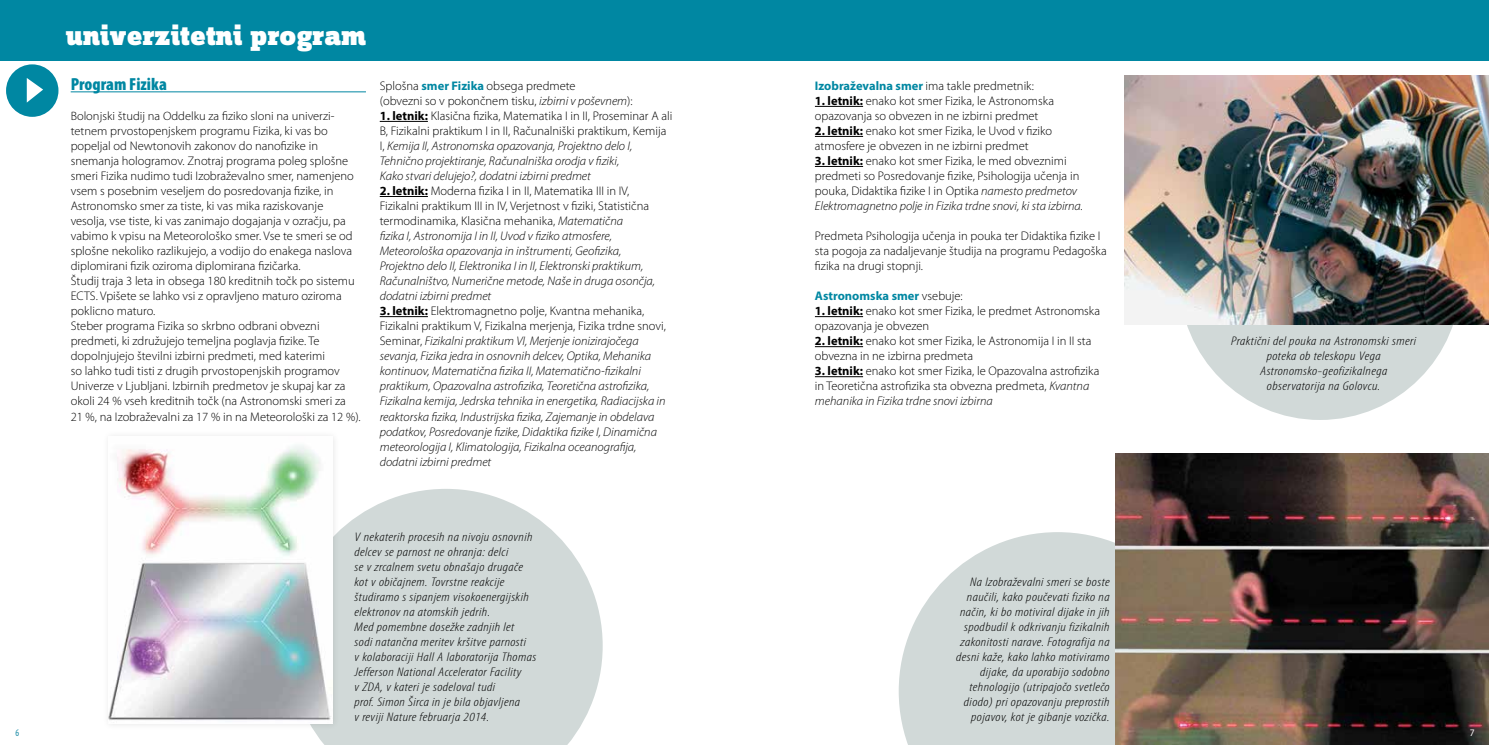
<style>
.page{position:relative;width:1489px;height:745px;background:#fff}
.page>*{position:absolute;margin:0;border:0;box-sizing:border-box;transform-origin:0 0}
.t1{font:29.38px "Zine Slab Dis Black Roman Tf";letter-spacing:.01em;color:#fff}
.t2{font:900 condensed 17.5px "Myriad Pro";color:#0087a2}
.t3{font:300 12.5px/15px "Myriad Pro";color:#000}
.t4{font:italic 300 12.5px/15px "Myriad Pro";color:#000}
.t5{font:italic 300 condensed 12.5px/15px "Myriad Pro";letter-spacing:.025em;color:#000;text-align:center;scale:1.2 1}
.t6{font:700 12.5px "Myriad Pro";color:#0087a2}
.t7{font:300 12.12px "Myriad Pro";color:#000}
.t8{font:condensed 10px "Myriad Pro";color:#198aa5;scale:.95 1}
.t9{font:10px "Myriad Pro";color:#fff;scale:.95 1}
.s1{font-size:12.12px}
.s2{font-weight:700;color:#0087a2}
.s3{font-style:italic}
.s4{font-weight:700;font-style:normal}
.s5{font-style:normal}
.s6{font-weight:700}
.s7{font-weight:300;color:#000}
</style>
<div class="page">
<svg style="left:898px;top:532px;width:217px;height:212px;background:#d7dddd"></svg>
<img style="left:1115px;top:453px;width:373px;height:291px">
<div style="left:1179px;top:138px;width:281px;height:281px;background:#d1d9d8;border-radius:50%"></div>
<svg style="left:314px;top:489px;width:288px;height:255px;background:#d6dddc"></svg>
<hr style="left:71px;top:91px;width:295px;height:1px;background:#0087a2">
<hr style="left:380px;top:121px;width:48px;height:1px;background:#000">
<hr style="left:380px;top:196px;width:48px;height:1px;background:#000">
<hr style="left:380px;top:316px;width:48px;height:1px;background:#000">
<hr style="left:814px;top:106px;width:49px;height:1px;background:#000">
<hr style="left:814px;top:136px;width:49px;height:1px;background:#000">
<hr style="left:814px;top:166px;width:49px;height:1px;background:#000">
<hr style="left:814px;top:316px;width:49px;height:1px;background:#000">
<hr style="left:814px;top:346px;width:49px;height:1px;background:#000">
<hr style="left:814px;top:376px;width:49px;height:1px;background:#000">
<div style="left:102px;top:429px;width:238px;height:301px;background:#000;opacity:.1"></div>
<img style="left:109px;top:436px;width:224px;height:287px">
<img style="left:1124px;top:75px;width:364px;height:249px">
<div style="left:0;top:0;width:1488px;height:60px;background:#0087a2"></div>
<div style="left:6px;top:64px;width:52px;height:53px;background:#0087a2;border-radius:50%"></div>
<svg style="left:27px;top:78px;width:16px;height:24px"></svg>
<p class="t8" style="left:16px;top:726px;width:5px">6</p>
<h1 class="t1" style="left:66px;top:19px;width:302px">univerzitetni program</h1>
<h2 class="t2" style="left:71px;top:74px;width:98px">Program Fizika</h2>
<p class="t7" style="left:71px;top:109px;width:265px">Bolonjski študij na Oddelku za fiziko sloni na univerzi-</p>
<p class="t3" style="left:71px;top:124px;width:291px"><span class="s1">tetnem</span> prvostopenjskem programu Fizika, ki vas bo popeljal od Newtonovih zakonov do nanofizike in snemanja hologramov. Znotraj programa poleg splošne smeri Fizika nudimo tudi Izobraževalno smer, namenjeno vsem s posebnim veseljem do posredovanja fizike, in Astronomsko smer za tiste, ki vas mika raziskovanje vesolja, vse tiste, ki vas zanimajo dogajanja v ozračju, pa vabimo k vpisu na Meteorološko smer. Vse te smeri se od splošne nekoliko razlikujejo, a vodijo do enakega naslova diplomirani fizik oziroma diplomirana fizičarka.<br>Študij traja 3 leta in obsega 180 kreditnih točk po sistemu ECTS. Vpišete se lahko vsi z opravljeno maturo oziroma poklicno maturo.<br>Steber programa Fizika so skrbno odbrani obvezni predmeti, ki združujejo temeljna poglavja fizike. Te dopolnjujejo številni izbirni predmeti, med katerimi<br>so lahko tudi tisti z drugih prvostopenjskih programov Univerze v Ljubljani. Izbirnih predmetov je skupaj kar za okoli 24 % vseh kreditnih točk (na Astronomski smeri za 21 %, na Izobraževalni za 17 % in na Meteorološki za 12 %).</p>
<p class="t3" style="left:380px;top:79px;width:254px">Splošna <span class="s2">smer Fizika</span> obsega predmete<br>(obvezni so v pokončnem tisku, <span class="s3">izbirni v poševnem</span>):</p>
<p class="t4" style="left:380px;top:109px;width:294px"><span class="s4">1. letnik:</span> <span class="s5">Klasična fizika, Matematika I in II, Proseminar A ali B, Fizikalni praktikum I in II, Računalniški praktikum, Kemija I,</span> Kemija II, Astronomska opazovanja, Projektno delo I, Tehnično projektiranje, Računalniška orodja v fiziki,<br>Kako stvari delujejo?, dodatni izbirni predmet</p>
<p class="t4" style="left:380px;top:184px;width:277px"><span class="s4">2. letnik:</span> <span class="s5">Moderna fizika I in II, Matematika III in IV, Fizikalni praktikum III in IV, Verjetnost v fiziki, Statistična termodinamika, Klasična mehanika,</span> Matematična<br>fizika I, Astronomija I in II, Uvod v fiziko atmosfere, Meteorološka opazovanja in inštrumenti, Geofizika, Projektno delo II, Elektronika I in II, Elektronski praktikum, Računalništvo, Numerične metode, Naše in druga osončja, dodatni izbirni predmet</p>
<p class="t4" style="left:380px;top:304px;width:288px"><span class="s4">3. letnik:</span> <span class="s5">Elektromagnetno polje, Kvantna mehanika, Fizikalni praktikum V, Fizikalna merjenja, Fizika trdne snovi, Seminar,</span> Fizikalni praktikum VI, Merjenje ionizirajočega sevanja, Fizika jedra in osnovnih delcev, Optika, Mehanika kontinuov, Matematična fizika II, Matematično-fizikalni praktikum, Opazovalna astrofizika, Teoretična astrofizika, Fizikalna kemija, Jedrska tehnika in energetika, Radiacijska in reaktorska fizika, Industrijska fizika, Zajemanje in obdelava podatkov, Posredovanje fizike, Didaktika fizike I, Dinamična meteorologija I, Klimatologija, Fizikalna oceanografija, dodatni izbirni predmet</p>
<p class="t5" style="left:354px;top:529px;width:153px;text-align:left">V nekaterih procesih na nivoju osnovnih delcev se parnost ne ohranja: delci<br>se v zrcalnem svetu obnašajo drugače kot v običajnem. Tovrstne reakcije študiramo s sipanjem visokoenergijskih elektronov na atomskih jedrih.<br>Med pomembne dosežke zadnjih let<br>sodi natančna meritev kršitve parnosti<br>v kolaboraciji Hall A laboratorija Thomas Jefferson National Accelerator Facility<br>v ZDA, v kateri je sodeloval tudi<br>prof. Simon Širca in je bila objavljena<br>v reviji Nature februarja 2014.</p>
<p class="t3" style="left:814px;top:79px;width:220px"><span class="s2">Izobraževalna smer</span> ima takle predmetnik:</p>
<p class="t3" style="left:814px;top:94px;width:240px"><span class="s6">1. letnik:</span> enako kot smer Fizika, le Astronomska opazovanja so obvezen in ne izbirni predmet</p>
<p class="t3" style="left:814px;top:124px;width:239px"><span class="s6">2. letnik:</span> enako kot smer Fizika, le Uvod v fiziko atmosfere je obvezen in ne izbirni predmet</p>
<p class="t3" style="left:814px;top:154px;width:270px"><span class="s6">3. letnik:</span> enako kot smer Fizika, le med obveznimi predmeti so Posredovanje fizike, Psihologija učenja in pouka, Didaktika fizike I in Optika <span class="s3">namesto predmetov Elektromagnetno polje in Fizika trdne snovi, ki sta izbirna.</span></p>
<p class="t3" style="left:814px;top:229px;width:293px">Predmeta Psihologija učenja in pouka ter Didaktika fizike I sta pogoja za nadaljevanje študija na programu Pedagoška fizika na drugi stopnji.</p>
<p class="t6" style="left:814px;top:288px;width:149px">Astronomska smer <span class="s7">vsebuje:</span></p>
<p class="t3" style="left:814px;top:304px;width:287px"><span class="s6">1. letnik:</span> enako kot smer Fizika, le predmet Astronomska opazovanja je obvezen</p>
<p class="t3" style="left:814px;top:334px;width:278px"><span class="s6">2. letnik:</span> enako kot smer Fizika, le Astronomija I in II sta obvezna in ne izbirna predmeta</p>
<p class="t3" style="left:814px;top:364px;width:286px"><span class="s6">3. letnik:</span> enako kot smer Fizika, le Opazovalna astrofizika in Teoretična astrofizika sta obvezna predmeta, <span class="s3">Kvantna mehanika in Fizika trdne snovi izbirna</span></p>
<p class="t5" style="left:956px;top:574px;width:130px;text-align:right">Na Izobraževalni smeri se boste naučili, kako poučevati fiziko na način, ki bo motiviral dijake in jih spodbudil k odkrivanju fizikalnih zakonitosti narave. Fotografija na desni kaže, kako lahko motiviramo dijake, da uporabijo sodobno tehnologijo (utripajočo svetlečo diodo) pri opazovanju preprostih pojavov, kot je gibanje vozička.</p>
<p class="t5" style="left:1231px;top:334px;width:155px">Praktični del pouka na Astronomski smeri poteka ob teleskopu Vega<br>Astronomsko-geofizikalnega observatorija na Golovcu.</p>
<p class="t9" style="left:1469px;top:725px;width:7px">7</p>
</div>
